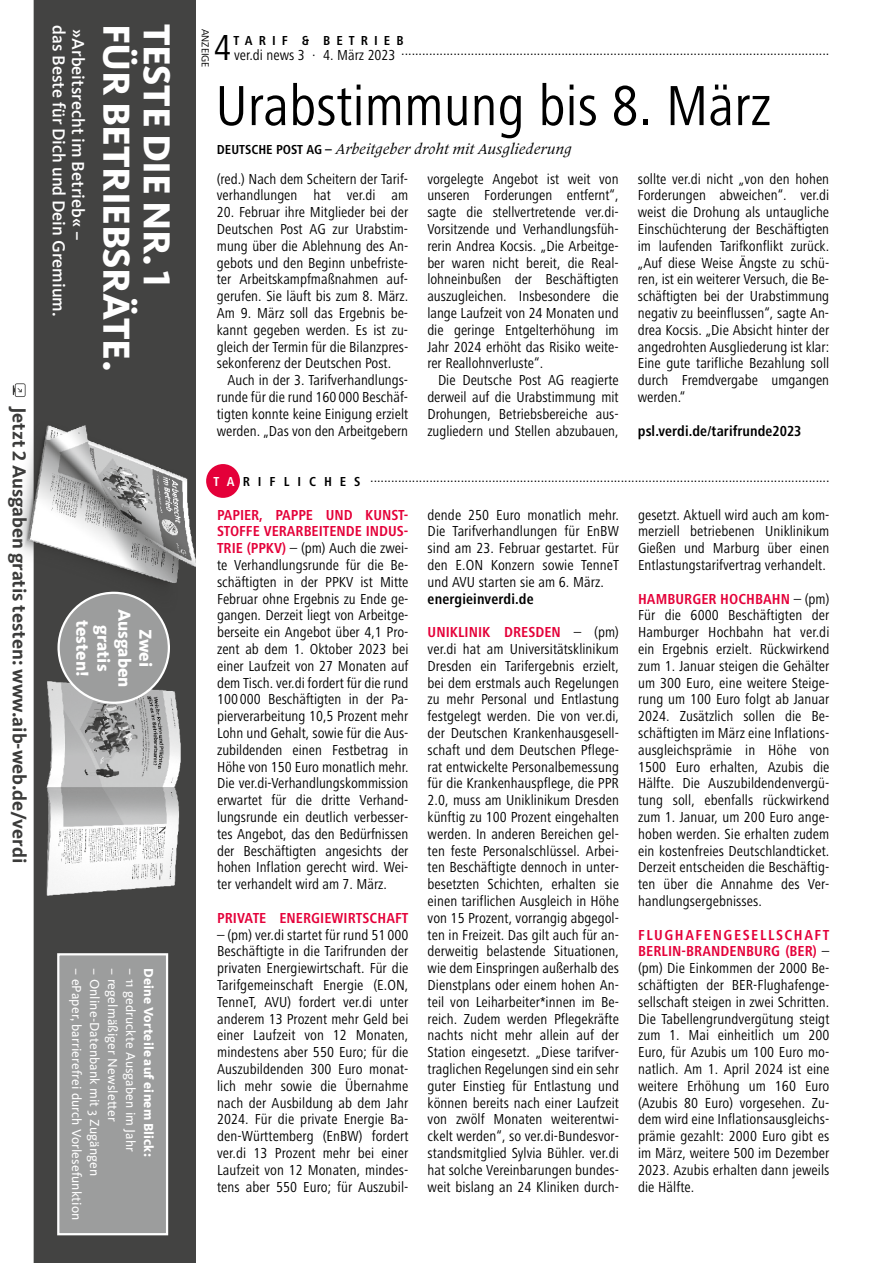
<style>
.page{position:relative;width:893px;height:1263px;background:#fff}
.page>*{position:absolute;margin:0;border:0;box-sizing:border-box;transform-origin:0 0}
.t1{font:58.5px "Frutiger OTF Regular Cn";color:#000}
.t2{font:800 39px "Kievit Pro";letter-spacing:-.01em;color:#fff}
.t3{font:37.5px "Frutiger OTF Regular Cn";color:#000}
.t4{font:700 19.5px "Kievit Pro";color:#3b3b3a}
.t5{font:500 18px "Kievit Pro";color:#fff}
.t6{font:800 18px/21px "Kievit Pro";color:#fff;text-align:center}
.t7{font:15px/16.8px "Frutiger OTF Regular Cn";color:#000;text-align:justify}
.t8{font:15px/16.8px "Frutiger OTF Bold Cn";letter-spacing:.005em;color:#e40039}
.t9{font:italic 15px "Frutiger Serif LT Pro";color:#000}
.t10{font:15px/16.8px "Frutiger OTF Bold Cn";letter-spacing:.105em;color:#e40039}
.t11{font:15px "Frutiger OTF Bold Cn";letter-spacing:.005em;color:#000}
.t12{font:13.5px "Kievit Pro";letter-spacing:.01em;color:#fff}
.t13{font:800 13.5px "Kievit Pro";letter-spacing:.01em;color:#fff}
.t14{font:13.5px "Frutiger OTF Bold Cn";letter-spacing:.45em;color:#000}
.t15{font:10.5px "Frutiger OTF Regular";color:#000}
.s1{font-family:"Frutiger OTF Bold Cn";font-style:normal;font-size:13.5px}
.s2{font-family:"Frutiger OTF Bold Cn";color:#e40039}
.s3{font-family:"Frutiger OTF Regular Cn";color:#000}
</style>
<div class="page">
<img style="left:12px;top:0;width:184px;height:1263px">
<svg style="left:56px;top:590px;width:116px;height:115px;background:#949595"></svg>
<div style="left:58px;top:954px;width:109px;height:280px;background:#9c9d9d"></div>
<div style="left:57px;top:953px;width:111px;height:282px;border:2px solid #fff"></div>
<svg style="left:13px;top:383px;width:13px;height:14px"></svg>
<div style="left:206px;top:464px;width:34px;height:34px;background:#e40039;border-radius:50%"></div>
<h3 class="t4" style="left:31px;top:407px;width:458px;rotate:90deg">Jetzt 2 Ausgaben gratis testen: www.aib-web.de/verdi</h3>
<p class="t5" style="left:70px;top:25px;width:293px;rotate:90deg">das Beste für Dich und Dein Gremium.</p>
<p class="t5" style="left:89px;top:29px;width:213px;rotate:90deg">»Arbeitsrecht im Betrieb« –</p>
<h2 class="t2" style="left:140px;top:24px;width:349px;rotate:90deg">FÜR BETRIEBSRÄTE.</h2>
<h2 class="t2" style="left:180px;top:24px;width:265px;rotate:90deg">TESTE DIE NR. 1</h2>
<p class="t6" style="left:156px;top:609px;width:80px;rotate:90deg">Zwei<br>Ausgaben gratis testen!</p>
<p class="t12" style="left:85px;top:968px;width:254px;rotate:90deg">– ePaper, barrierefrei durch Vorlesefunktion</p>
<p class="t12" style="left:103px;top:968px;width:210px;rotate:90deg">– Online-Datenbank mit 3 Zugängen</p>
<p class="t12" style="left:121px;top:968px;width:155px;rotate:90deg">– regelmäßiger Newsletter</p>
<p class="t12" style="left:139px;top:968px;width:185px;rotate:90deg">– 11 gedruckte Ausgaben im Jahr</p>
<p class="t13" style="left:157px;top:968px;width:190px;rotate:90deg">Deine Vorteile auf einem Blick:</p>
<p class="t15" style="left:211px;top:29px;width:40px;rotate:90deg">ANZEIGE</p>
<p class="t14" style="left:233px;top:33px;width:172px">TARIF &amp; BETRIEB</p>
<h3 class="t3" style="left:214px;top:27px;width:19px">4</h3>
<p class="t7" style="left:234px;top:42px;width:597px">ver.di news 3 · 4. März 2023 ...........................................................................................................................</p>
<h1 class="t1" style="left:215px;top:73px;width:557px">Urabstimmung bis 8. März</h1>
<p class="t9" style="left:217px;top:140px;width:356px"><span class="s1">DEUTSCHE POST AG –</span> Arbeitgeber droht mit Ausgliederung</p>
<p class="t7" style="left:217px;top:170px;width:193px">(red.) Nach dem Scheitern der Tarif&shy;verhandlungen hat ver.di am</p>
<p class="t7" style="left:217px;top:204px;width:193px">20. Februar ihre Mitglieder bei der Deutschen Post AG zur Urabstim&shy;mung über die Ablehnung des An&shy;gebots und den Beginn unbefriste&shy;ter Arbeitskampfmaßnahmen auf&shy;gerufen. Sie läuft bis zum 8. März.<br>Am 9. März soll das Ergebnis be&shy;kannt gegeben werden. Es ist zu&shy;gleich der Termin für die Bilanzpres&shy;sekonferenz der Deutschen Post.</p>
<p class="t7" style="left:217px;top:372px;width:193px;text-indent:11px">Auch in der 3. Tarifverhandlungs&shy;runde für die rund 160 000 Beschäf&shy;tigten konnte keine Einigung erzielt werden. „Das von den Arbeitgebern</p>
<p class="t7" style="left:427px;top:170px;width:193px">vorgelegte Angebot ist weit von unseren Forderungen entfernt“, sagte die stellvertretende ver.di-Vorsitzende und Verhandlungsfüh&shy;rerin Andrea Kocsis. „Die Arbeitge&shy;ber waren nicht bereit, die Real&shy;lohneinbußen der Beschäftigten auszugleichen. Insbesondere die lange Laufzeit von 24 Monaten und die geringe Entgelterhöhung im Jahr 2024 erhöht das Risiko weite&shy;rer Reallohnverluste“.</p>
<p class="t7" style="left:427px;top:372px;width:193px;text-indent:11px">Die Deutsche Post AG reagierte derweil auf die Urabstimmung mit Drohungen, Betriebsbereiche aus&shy;zugliedern und Stellen abzubauen,</p>
<p class="t7" style="left:638px;top:170px;width:193px">sollte ver.di nicht „von den hohen Forderungen abweichen“. ver.di weist die Drohung als untaugliche Einschüchterung der Beschäftigten im laufenden Tarifkonflikt zurück. „Auf diese Weise Ängste zu schü&shy;ren, ist ein weiterer Versuch, die Be&shy;schäftigten bei der Urabstimmung negativ zu beeinflussen“, sagte An&shy;drea Kocsis. „Die Absicht hinter der angedrohten Ausgliederung ist klar:<br>Eine gute tarifliche Bezahlung soll durch Fremdvergabe umgangen werden.“</p>
<p class="t11" style="left:638px;top:422px;width:165px">psl.verdi.de/tarifrunde2023</p>
<p class="t7" style="left:214px;top:468px;width:617px"><sub>T</sub> <sub>A</sub> <sub>R</sub> <sub>I</sub> <sub>F</sub> <sub>L</sub> <sub>I</sub> <sub>C</sub> <sub>H</sub> <sub>E</sub> <sub>S</sub> ....................................................................................................................................</p>
<p class="t8" style="left:217px;top:506px;width:193px">PAPIER, PAPPE UND KUNST-<br>STOFFE VERARBEITENDE INDUS-</p>
<p class="t7" style="left:217px;top:540px;width:193px"><span class="s2">TRIE (PPKV)</span> – (pm) Auch die zwei&shy;te Verhandlungsrunde für die Be&shy;schäftigten in der PPKV ist Mitte Februar ohne Ergebnis zu Ende ge&shy;gangen. Derzeit liegt von Arbeitge&shy;berseite ein Angebot über 4,1 Pro&shy;zent ab dem 1. Oktober 2023 bei einer Laufzeit von 27 Monaten auf dem Tisch. ver.di fordert für die rund 100 000 Beschäftigten in der Pa&shy;pierverarbeitung 10,5 Prozent mehr Lohn und Gehalt, sowie für die Aus&shy;zubildenden einen Festbetrag in Höhe von 150 Euro monatlich mehr.<br>Die ver.di-Verhandlungskommission erwartet für die dritte Verhand&shy;lungsrunde ein deutlich verbesser&shy;tes Angebot, das den Bedürfnissen der Beschäftigten angesichts der hohen Inflation gerecht wird. Wei&shy;ter verhandelt wird am 7. März.</p>
<p class="t8" style="left:217px;top:909px;width:193px">PRIVATE ENERGIEWIRTSCHAFT</p>
<p class="t7" style="left:217px;top:926px;width:193px">– (pm) ver.di startet für rund 51 000<br>Beschäftigte in die Tarifrunden der privaten Energiewirtschaft. Für die Tarifgemeinschaft Energie (E.ON, TenneT, AVU) fordert ver.di unter anderem 13 Prozent mehr Geld bei einer Laufzeit von 12 Monaten, mindestens aber 550 Euro; für die Auszubildenden 300 Euro monat&shy;lich mehr sowie die Übernahme nach der Ausbildung ab dem Jahr 2024. Für die private Energie Ba&shy;den-Württemberg (EnBW) fordert ver.di 13 Prozent mehr bei einer Laufzeit von 12 Monaten, mindes&shy;tens aber 550 Euro; für Auszubil-</p>
<p class="t7" style="left:428px;top:506px;width:193px">dende 250 Euro monatlich mehr.<br>Die Tarifverhandlungen für EnBW sind am 23. Februar gestartet. Für den E.ON Konzern sowie TenneT und AVU starten sie am 6. März.</p>
<p class="t11" style="left:428px;top:590px;width:108px">energieinverdi.de</p>
<p class="t8" style="left:428px;top:624px;width:193px">UNIKLINIK DRESDEN <span class="s3">– (pm)</span></p>
<p class="t7" style="left:428px;top:641px;width:193px">ver.di hat am Universitätsklinikum Dresden ein Tarifergebnis erzielt, bei dem erstmals auch Regelungen zu mehr Personal und Entlastung festgelegt werden. Die von ver.di, der Deutschen Krankenhausgesell&shy;schaft und dem Deutschen Pflege&shy;rat entwickelte Personalbemessung für die Krankenhauspflege, die PPR 2.0, muss am Uniklinikum Dresden künftig zu 100 Prozent eingehalten werden. In anderen Bereichen gel&shy;ten feste Personalschlüssel. Arbei&shy;ten Beschäftigte dennoch in unter&shy;besetzten Schichten, erhalten sie einen tariflichen Ausgleich in Höhe von 15 Prozent, vorrangig abgegol&shy;ten in Freizeit. Das gilt auch für an&shy;derweitig belastende Situationen, wie dem Einspringen außerhalb des Dienstplans oder einem hohen An&shy;teil von Leiharbeiter*innen im Be&shy;reich. Zudem werden Pflegekräfte nachts nicht mehr allein auf der Station eingesetzt. „Diese tarifver&shy;traglichen Regelungen sind ein sehr guter Einstieg für Entlastung und können bereits nach einer Laufzeit von zwölf Monaten weiterentwi&shy;ckelt werden“, so ver.di-Bundesvor&shy;standsmitglied Sylvia Bühler. ver.di hat solche Vereinbarungen bundes&shy;weit bislang an 24 Kliniken durch-</p>
<p class="t7" style="left:638px;top:506px;width:193px">gesetzt. Aktuell wird auch am kom&shy;merziell betriebenen Uniklinikum Gießen und Marburg über einen Entlastungstarifvertrag verhandelt.</p>
<p class="t8" style="left:638px;top:590px;width:193px">HAMBURGER HOCHBAHN <span class="s3">– (pm)</span></p>
<p class="t7" style="left:638px;top:607px;width:193px">Für die 6000 Beschäftigten der Hamburger Hochbahn hat ver.di ein Ergebnis erzielt. Rückwirkend zum 1. Januar steigen die Gehälter um 300 Euro, eine weitere Steige&shy;rung um 100 Euro folgt ab Januar 2024. Zusätzlich sollen die Be&shy;schäftigten im März eine Inflations&shy;ausgleichsprämie in Höhe von 1500 Euro erhalten, Azubis die Hälfte. Die Auszubildendenvergü&shy;tung soll, ebenfalls rückwirkend zum 1. Januar, um 200 Euro ange&shy;hoben werden. Sie erhalten zudem ein kostenfreies Deutschlandticket.<br>Derzeit entscheiden die Beschäftig&shy;ten über die Annahme des Ver&shy;handlungsergebnisses.</p>
<p class="t10" style="left:638px;top:926px;width:193px">FLUGHAFENGESELLSCHAFT<br>BERLIN-BRANDENBURG (BER) <span class="s3">–</span></p>
<p class="t7" style="left:638px;top:960px;width:193px">(pm) Die Einkommen der 2000 Be&shy;schäftigten der BER-Flughafenge&shy;sellschaft steigen in zwei Schritten.<br>Die Tabellengrundvergütung steigt zum 1. Mai einheitlich um 200<br>Euro, für Azubis um 100 Euro mo&shy;natlich. Am 1. April 2024 ist eine weitere Erhöhung um 160 Euro (Azubis 80 Euro) vorgesehen. Zu&shy;dem wird eine Inflationsausgleichs&shy;prämie gezahlt: 2000 Euro gibt es im März, weitere 500 im Dezember 2023. Azubis erhalten dann jeweils die Hälfte.</p>
</div>
